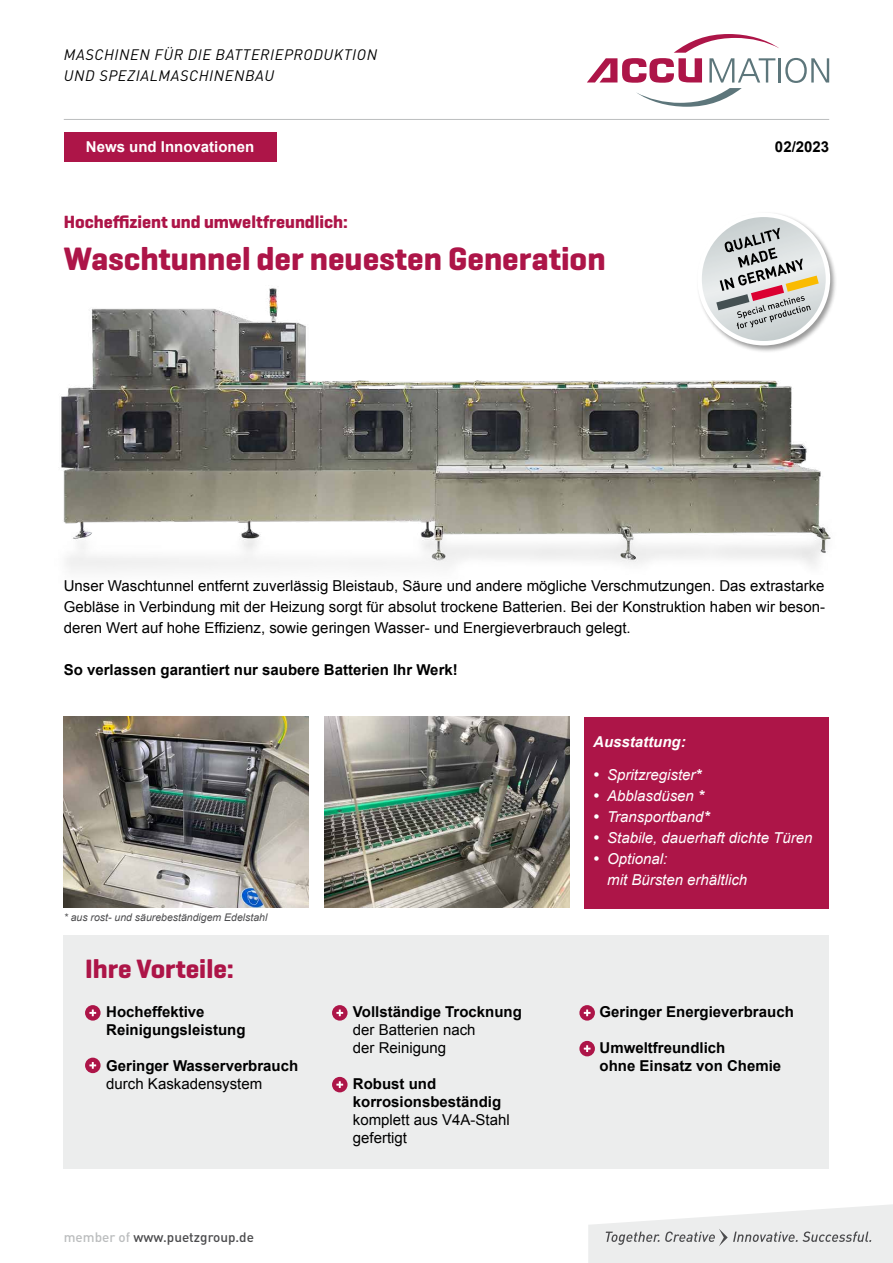
<style>
.page{position:relative;width:893px;height:1263px;background:#fff}
.page>*{position:absolute;margin:0;border:0;box-sizing:border-box;transform-origin:0 0}
.t1{font:700 33px "Geogrotesque";color:#ad1548}
.t2{font:700 27px "Geogrotesque";color:#ad1548}
.t3{font:700 18px "Geogrotesque";color:#ad1548}
.t4{font:15px/21px "Arial";color:#000}
.t5{font:700 15px/18px "Arial";color:#000}
.t6{font:italic 15px/21px "Arial";color:#fff}
.t7{font:italic 15px/21px "DIN Pro";letter-spacing:.04em;color:#000}
.t8{font:700 15px "Arial";color:#fff}
.t9{font:italic 700 15px "Arial";color:#fff}
.t10{font:500 13.5px "DIN Pro";color:#4b4b4d}
.t11{font:italic 10.5px "Arial";color:#4b4b4d}
.s1{color:#bbbdbe}
.s2{font-weight:700}
</style>
<div class="page">
<hr style="left:64px;top:119px;width:765px;height:1px;background:#bbbdbe">
<svg style="left:587px;top:34px;width:192px;height:73px"></svg>
<hr style="left:778px;top:58px;width:3px;height:25px;background:#5d767b">
<svg style="left:785px;top:58px;width:44px;height:25px"></svg>
<svg style="left:588px;top:1204px;width:305px;height:59px"></svg>
<div style="left:64px;top:132px;width:212px;height:30px;background:#ad1548"></div>
<div style="left:696px;top:211px;width:142px;height:142px;background:#000;opacity:.4"></div>
<div style="left:697px;top:213px;width:133px;height:132px;background:#fff;border-radius:50%"></div>
<img style="left:702px;top:217px;width:124px;height:124px;border-radius:62px">
<svg style="left:716px;top:228px;width:103px;height:44px"></svg>
<div style="left:64px;top:935px;width:765px;height:234px;background:#eceded"></div>
<div style="left:85px;top:1005px;width:16px;height:15px;background:#ad1548;border-radius:50%"></div>
<svg style="left:89px;top:1009px;width:7px;height:7px"></svg>
<div style="left:85px;top:1058px;width:16px;height:15px;background:#ad1548;border-radius:50%"></div>
<svg style="left:89px;top:1062px;width:7px;height:7px"></svg>
<div style="left:579px;top:1005px;width:16px;height:15px;background:#ad1548;border-radius:50%"></div>
<svg style="left:584px;top:1009px;width:7px;height:7px"></svg>
<div style="left:579px;top:1041px;width:16px;height:15px;background:#ad1548;border-radius:50%"></div>
<svg style="left:584px;top:1045px;width:7px;height:7px"></svg>
<div style="left:332px;top:1005px;width:16px;height:15px;background:#ad1548;border-radius:50%"></div>
<svg style="left:336px;top:1009px;width:7px;height:7px"></svg>
<div style="left:332px;top:1077px;width:16px;height:15px;background:#ad1548;border-radius:50%"></div>
<svg style="left:336px;top:1081px;width:7px;height:7px"></svg>
<img style="left:61px;top:272px;width:777px;height:299px">
<img style="left:325px;top:717px;width:244px;height:191px">
<img style="left:64px;top:717px;width:244px;height:191px">
<div style="left:585px;top:717px;width:244px;height:192px;background:#ad1548"></div>
<p class="t7" style="left:64px;top:44px;width:315px">MASCHINEN FÜR DIE BATTERIEPRODUKTION<br>UND SPEZIALMASCHINENBAU</p>
<p class="t8" style="left:86px;top:137px;width:170px">News und Innovationen</p>
<p class="t5" style="left:775px;top:138px;width:56px">02/2023</p>
<p class="t3" style="left:64px;top:211px;width:286px">Hocheffizient und umweltfreundlich:</p>
<h1 class="t1" style="left:64px;top:238px;width:543px">Waschtunnel der neuesten Generation</h1>
<p class="t4" style="left:64px;top:576px;width:763px;text-align:justify">Unser Waschtunnel entfernt zuverlässig Bleistaub, Säure und andere mögliche Verschmutzungen. Das extrastarke Gebläse in Verbindung mit der Heizung sorgt für absolut trockene Batterien. Bei der Konstruktion haben wir beson&shy;deren Wert auf hohe Effizienz, sowie geringen Wasser- und Energieverbrauch gelegt.</p>
<p class="t5" style="left:64px;top:662px;width:396px">So verlassen garantiert nur saubere Batterien Ihr Werk!</p>
<p class="t11" style="left:64px;top:911px;width:205px">* aus rost- und säurebeständigem Edelstahl</p>
<h2 class="t2" style="left:85px;top:952px;width:150px">Ihre Vorteile:</h2>
<p class="t5" style="left:106px;top:1004px;width:141px">Hocheffektive<br>Reinigungsleistung</p>
<p class="t5" style="left:106px;top:1058px;width:194px">Geringer Wasserverbrauch</p>
<p class="t4" style="left:106px;top:1074px;width:157px">durch Kaskadensystem</p>
<p class="t10" style="left:64px;top:1228px;width:192px"><span class="s1">member of</span> www.puetzgroup.de</p>
<p class="t5" style="left:353px;top:1004px;width:170px">Vollständige Trocknung</p>
<p class="t4" style="left:353px;top:1021px;width:124px;line-height:18px">der Batterien nach der Reinigung</p>
<p class="t5" style="left:353px;top:1076px;width:150px">Robust und korrosionsbeständig</p>
<p class="t4" style="left:353px;top:1111px;width:158px;line-height:18px">komplett aus V4A-Stahl gefertigt</p>
<p class="t9" style="left:593px;top:732px;width:94px">Ausstattung:</p>
<p class="t6" style="left:593px;top:765px;width:110px">• Spritzregister<span class="s2">*</span></p>
<p class="t6" style="left:593px;top:786px;width:112px">• Abblasdüsen <span class="s2">*</span></p>
<p class="t6" style="left:593px;top:807px;width:118px">• Transportband<span class="s2">*</span></p>
<p class="t6" style="left:593px;top:828px;width:221px">• Stabile, dauerhaft dichte Türen</p>
<p class="t6" style="left:607px;top:849px;width:142px;text-indent:-14px">• Optional:<br>mit Bürsten erhältlich</p>
<p class="t5" style="left:600px;top:1004px;width:196px">Geringer Energieverbrauch</p>
<p class="t5" style="left:600px;top:1040px;width:183px">Umweltfreundlich<br>ohne Einsatz von Chemie</p>
</div>
